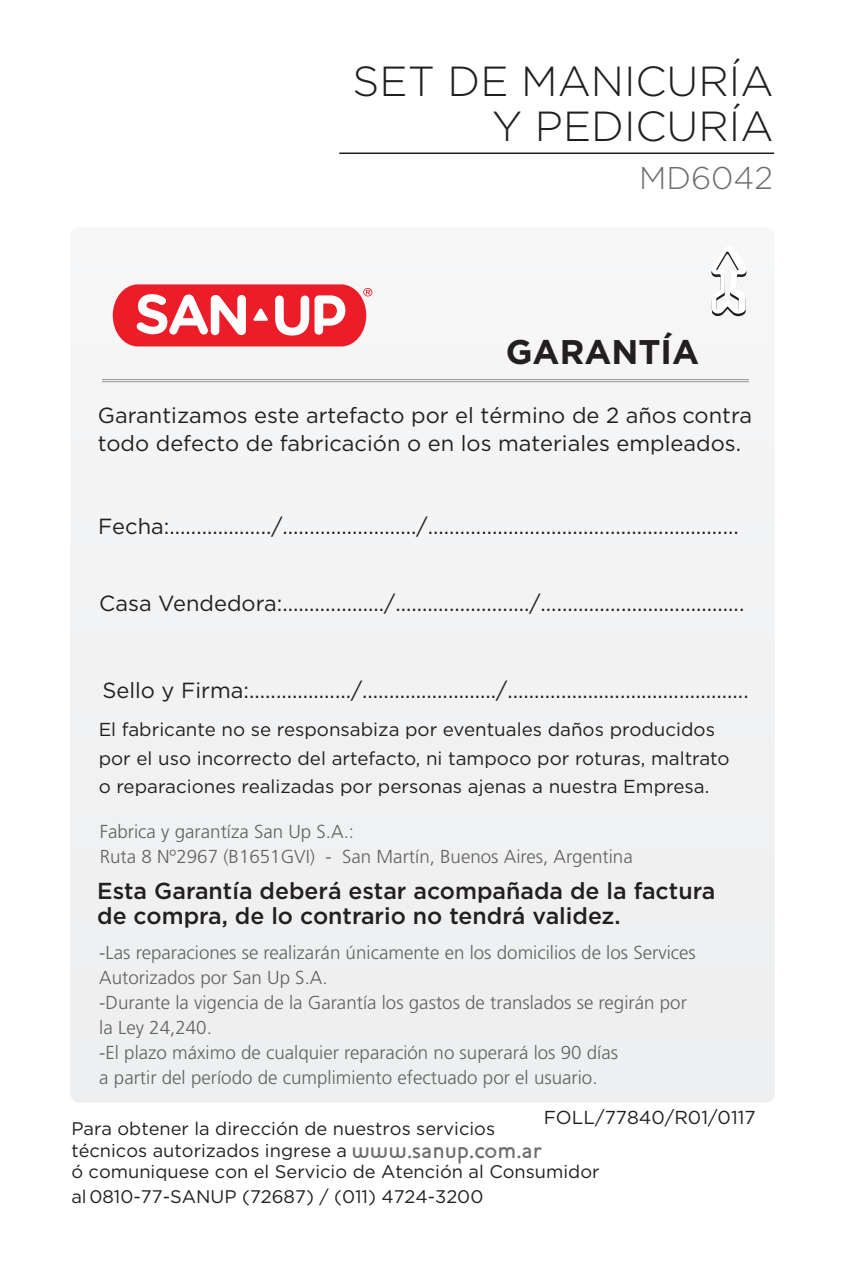
<style>
.page{position:relative;width:851px;height:1276px;background:#fff}
.page>*{position:absolute;margin:0;border:0;box-sizing:border-box;transform-origin:0 0}
.t1{font:300 42px/45px "Gotham";color:#231f20;text-align:right}
.t2{font:700 34.2px "Gotham";color:#231f20}
.t3{font:300 31.5px "Gotham";color:#6d6e70}
.t4{font:500 23.4px "Houschka";color:#6d6e70}
.t5{font:500 23.1px/24.9px "Gotham";color:#231f20}
.t6{font:21.9px/28.2px "Gotham";color:#231f20}
.t7{font:300 18.6px/24.9px "Frutiger";color:#616262}
.t8{font:18.6px/28.2px "Gotham";color:#231f20}
.t9{font:18.3px/21.6px "Gotham";color:#231f20}
</style>
<div class="page">
<div style="left:70px;top:288px;width:704px;height:814px;background:#f2f2f3"></div>
<hr style="left:102px;top:379px;width:646px;height:1px;background:#929497">
<hr style="left:102px;top:381px;width:646px;height:1px;background:#929497">
<svg style="left:710px;top:251px;width:38px;height:66px"></svg>
<hr style="left:339px;top:152px;width:435px;height:2px;background:#231f20">
<svg style="left:113px;top:284px;width:257px;height:62px"></svg>
<h1 class="t1" style="left:352px;top:58px;width:422px">SET DE MANICURÍA<br>Y PEDICURÍA</h1>
<h3 class="t3" style="left:639px;top:161px;width:135px">MD6042</h3>
<h2 class="t2" style="left:505px;top:332px;width:195px">GARANTÍA</h2>
<p class="t6" style="left:98px;top:400px;width:655px">Garantizamos este artefacto por el término de 2 años contra todo defecto de fabricación o en los materiales empleados.</p>
<p class="t6" style="left:98px;top:511px;width:642px">Fecha:.................../........................./..........................................................</p>
<p class="t6" style="left:99px;top:588px;width:646px">Casa Vendedora:.................../........................./......................................</p>
<p class="t6" style="left:102px;top:676px;width:647px">Sello y Firma:.................../........................./.............................................</p>
<p class="t8" style="left:99px;top:715px;width:632px">El fabricante no se responsabiza por eventuales daños producidos por el uso incorrecto del artefacto, ni tampoco por roturas, maltrato o reparaciones realizadas por personas ajenas a nuestra Empresa.</p>
<p class="t7" style="left:100px;top:819px;width:534px">Fabrica y garantíza San Up S.A.:<br>Ruta 8 Nº2967 (B1651GVI) - San Martín, Buenos Aires, Argentina</p>
<p class="t5" style="left:97px;top:877px;width:619px">Esta Garantía deberá estar acompañada de la factura de compra, de lo contrario no tendrá validez.</p>
<p class="t7" style="left:99px;top:940px;width:598px">-Las reparaciones se realizarán únicamente en los domicilios de los Services Autorizados por San Up S.A.<br>-Durante la vigencia de la Garantía los gastos de translados se regirán por la Ley 24,240.<br>-El plazo máximo de cualquier reparación no superará los 90 días<br>a partir del período de cumplimiento efectuado por el usuario.</p>
<p class="t9" style="left:71px;top:1117px;width:529px">Para obtener la dirección de nuestros servicios<br>técnicos autorizados ingrese a<br>ó comuniquese con el Servicio de Atención al Consumidor</p>
<p class="t9" style="left:71px;top:1185px;width:413px">al 0810-77-SANUP (72687) / (011) 4724-3200</p>
<p class="t8" style="left:543px;top:1103px;width:213px">FOLL/77840/R01/0117</p>
<p class="t4" style="left:351px;top:1136px;width:192px">www.sanup.com.ar</p>
</div>
